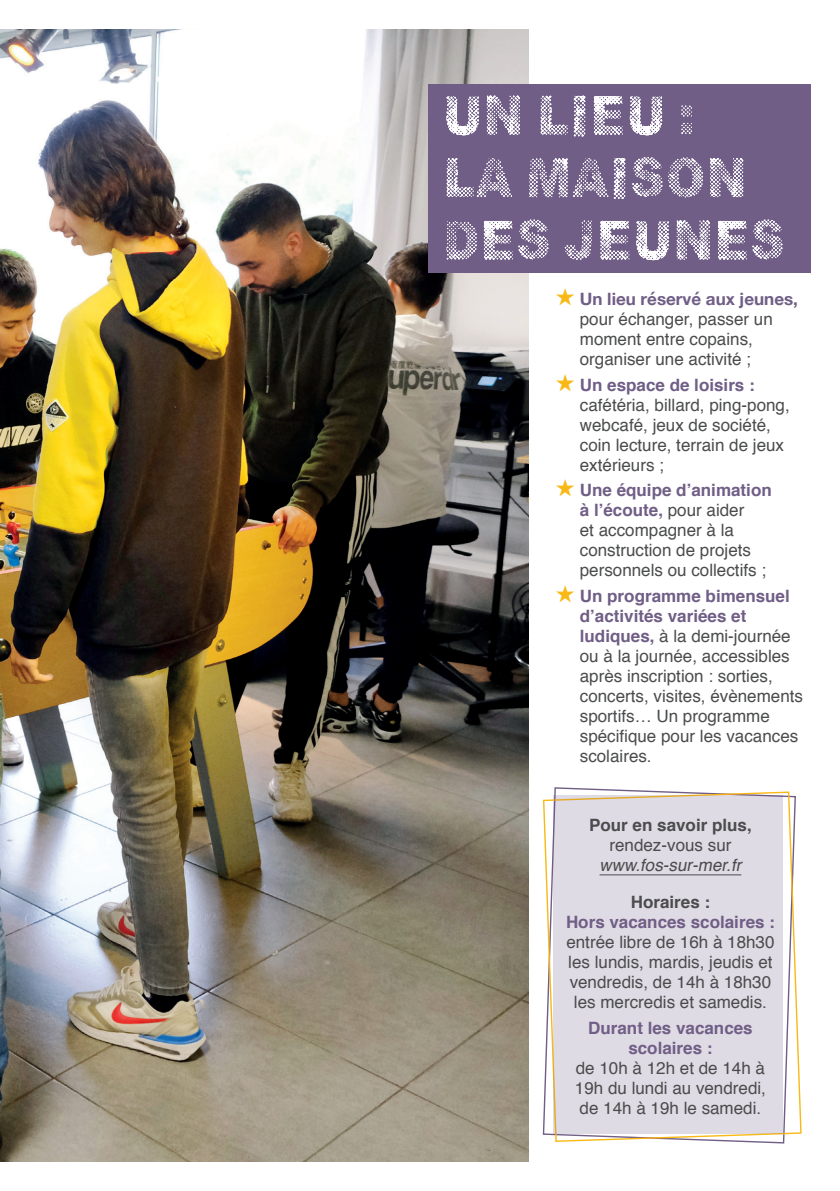
<style>
.page{position:relative;width:840px;height:1191px;background:#fff}
.page>*{position:absolute;margin:0;border:0;box-sizing:border-box;transform-origin:0 0}
.t1{font:52px/62.4px "Onnenmyyra";letter-spacing:.01em;color:#fff}
.t2{font:17px/20px "Helvetica";color:#4b4c4d}
.t3{font:700 17px/20px "Helvetica";color:#705e86;text-align:center}
.t4{font:700 17px "Helvetica";color:#4b4c4d}
.t5{font:700 17px "Helvetica Neue";color:#705e86}
.t6{font:italic 17px "Helvetica";color:#4b4c4d}
.s1{color:#f8b916}
.s2{font-weight:700;color:#705e86}
</style>
<div class="page">
<img style="left:0;top:29px;width:528px;height:1133px">
<div style="left:428px;top:84px;width:411px;height:188px;background:#705e86"></div>
<svg style="left:542px;top:787px;width:254px;height:357px;background:#e0dce2"></svg>
<hr style="left:599px;top:874px;width:142px;height:1px;background:#4b4c4d">
<div style="left:811px;top:0;width:28px;height:1191px;background:#fff"></div>
<h1 class="t1" style="left:442px;top:85px;width:343px">UN LIEU :<br>LA MAISON<br>DES JEUNES</h1>
<p class="t5" style="left:555px;top:285px;width:244px"><span class="s1">★</span> Un lieu réservé aux jeunes,</p>
<p class="t2" style="left:579px;top:309px;width:194px">pour échanger, passer un moment entre copains, organiser une activité ;</p>
<p class="t2" style="left:579px;top:375px;width:211px;text-indent:-24px"><span class="s1">★</span> <span class="s2">Un espace de loisirs : </span>cafétéria, billard, ping-pong, webcafé, jeux de société, coin lecture, terrain de jeux extérieurs ;</p>
<p class="t2" style="left:579px;top:481px;width:193px;text-indent:-24px"><span class="s1">★</span> <span class="s2">Une équipe d’animation à l’écoute,</span> pour aider<br>et accompagner à la construction de projets personnels ou collectifs ;</p>
<p class="t2" style="left:579px;top:586px;width:224px;text-indent:-24px"><span class="s1">★</span> <span class="s2">Un programme bimensuel d’activités variées et ludiques,</span> à la demi-journée ou à la journée, accessibles après inscription : sorties, concerts, visites, évènements sportifs… Un programme spécifique pour les vacances scolaires.</p>
<p class="t4" style="left:588px;top:811px;width:164px">Pour en savoir plus,</p>
<p class="t2" style="left:609px;top:835px;width:123px">rendez-vous sur</p>
<p class="t6" style="left:599px;top:851px;width:148px">www.fos-sur-mer.fr</p>
<p class="t4" style="left:630px;top:888px;width:81px">Horaires :</p>
<p class="t3" style="left:565px;top:912px;width:210px">Hors vacances scolaires :</p>
<p class="t2" style="left:566px;top:932px;width:209px;text-align:center">entrée libre de 16h à 18h30 les lundis, mardis, jeudis et vendredis, de 14h à 18h30 les mercredis et samedis.</p>
<p class="t3" style="left:588px;top:1017px;width:166px">Durant les vacances scolaires :</p>
<p class="t2" style="left:574px;top:1058px;width:192px;text-align:justify">de 10h à 12h et de 14h à 19h du lundi au vendredi, de 14h à 19h le samedi.</p>
</div>
